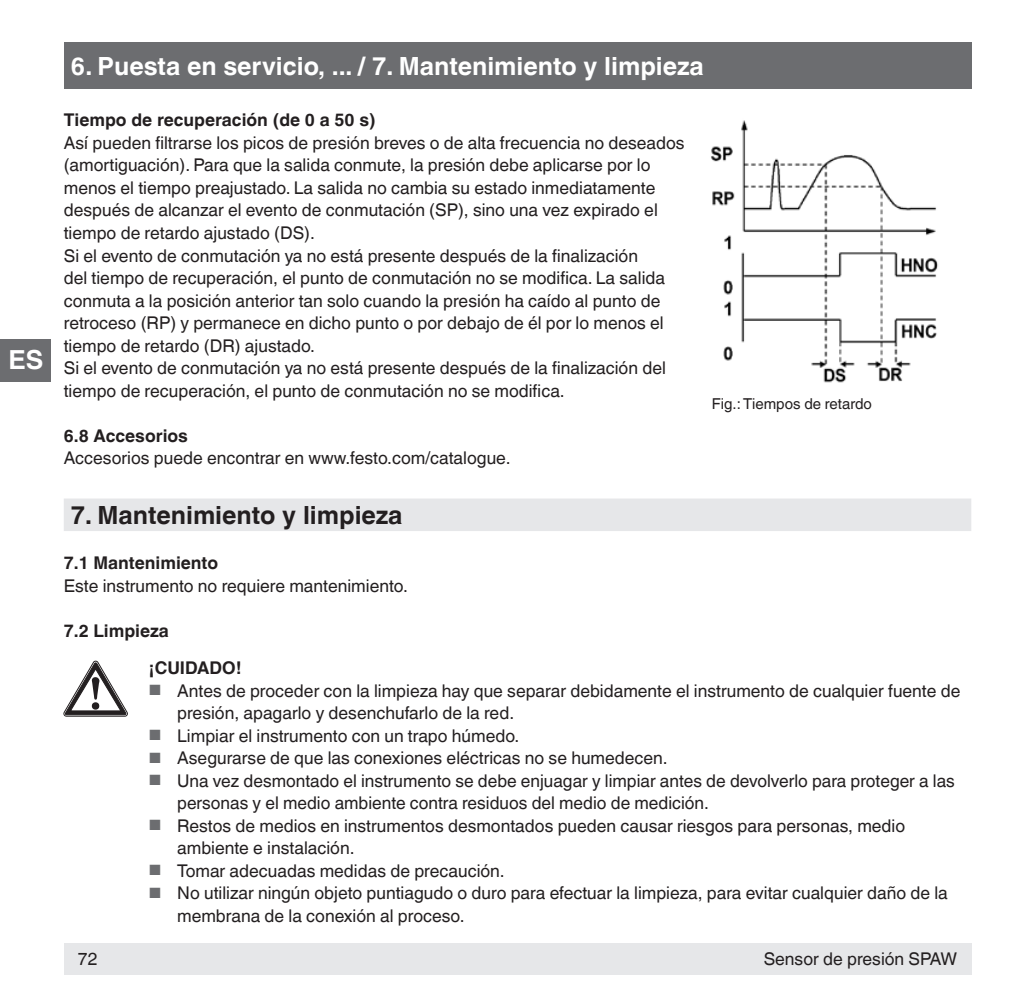
<style>
.page{position:relative;width:1021px;height:1007px;background:#fff}
.page>*{position:absolute;margin:0;border:0;box-sizing:border-box;transform-origin:0 0}
.t1{font:700 26.25px "Helvetica World";color:#fff}
.t2{font:700 25px "Helvetica World";color:#fff}
.t3{font:700 25px "Helvetica World";color:#231f20}
.t4{font:17.5px/22.5px "Helvetica World";color:#231f20}
.t5{font:700 17.5px/37.5px "Helvetica World";color:#231f20}
.t6{font:15px "Helvetica World";color:#231f20}
.s1{font-size:14.75px;color:#6c6d70}
</style>
<div class="page">
<div style="left:64px;top:942px;width:907px;height:32px;background:#e6e7e9"></div>
<div style="left:64px;top:42px;width:907px;height:47px;background:#6c6d70"></div>
<div style="left:0;top:338px;width:50px;height:43px;background:#6c6d70"></div>
<div style="left:64px;top:498px;width:907px;height:33px;background:#e6e7e9"></div>
<svg style="left:64px;top:661px;width:63px;height:55px"></svg>
<img style="left:711px;top:120px;width:227px;height:263px">
<h1 class="t1" style="left:8px;top:345px;width:36px">ES</h1>
<h2 class="t2" style="left:71px;top:51px;width:634px">6. Puesta en servicio, ... / 7. Mantenimiento y limpieza</h2>
<p class="t5" style="left:64px;top:102px;width:313px">Tiempo de recuperación (de 0 a 50 s)</p>
<p class="t4" style="left:64px;top:132px;width:622px">Así pueden filtrarse los picos de presión breves o de alta frecuencia no deseados (amortiguación). Para que la salida conmute, la presión debe aplicarse por lo menos el tiempo preajustado. La salida no cambia su estado inmediatamente después de alcanzar el evento de conmutación (SP), sino una vez expirado el tiempo de retardo ajustado (DS).<br>Si el evento de conmutación ya no está presente después de la finalización<br>del tiempo de recuperación, el punto de conmutación no se modifica. La salida conmuta a la posición anterior tan solo cuando la presión ha caído al punto de retroceso (RP) y permanece en dicho punto o por debajo de él por lo menos el tiempo de retardo (DR) ajustado.<br>Si el evento de conmutación ya no está presente después de la finalización del tiempo de recuperación, el punto de conmutación no se modifica.</p>
<p class="t5" style="left:64px;top:417px;width:126px">6.8 Accesorios</p>
<p class="t4" style="left:64px;top:447px;width:448px">Accesorios puede encontrar en www.festo.com/catalogue.</p>
<p class="t6" style="left:712px;top:394px;width:161px">Fig.: Tiempos de retardo</p>
<h2 class="t3" style="left:71px;top:500px;width:333px">7. Mantenimiento y limpieza</h2>
<p class="t5" style="left:64px;top:544px;width:156px">7.1 Mantenimiento</p>
<p class="t4" style="left:64px;top:574px;width:345px">Este instrumento no requiere mantenimiento.</p>
<p class="t5" style="left:149px;top:611px;width:94px;text-indent:-85px">7.2 Limpieza ¡CUIDADO!</p>
<p class="t4" style="left:177px;top:679px;width:784px;text-indent:-28px"><span class="s1">■</span> Antes de proceder con la limpieza hay que separar debidamente el instrumento de cualquier fuente de presión, apagarlo y desenchufarlo de la red.</p>
<p class="t4" style="left:149px;top:724px;width:372px"><span class="s1">■</span> Limpiar el instrumento con un trapo húmedo.</p>
<p class="t4" style="left:149px;top:746px;width:520px"><span class="s1">■</span> Asegurarse de que las conexiones eléctricas no se humedecen.</p>
<p class="t4" style="left:177px;top:769px;width:779px;text-indent:-28px"><span class="s1">■</span> Una vez desmontado el instrumento se debe enjuagar y limpiar antes de devolverlo para proteger a las personas y el medio ambiente contra residuos del medio de medición.</p>
<p class="t4" style="left:177px;top:814px;width:729px;text-indent:-28px"><span class="s1">■</span> Restos de medios en instrumentos desmontados pueden causar riesgos para personas, medio ambiente e instalación.</p>
<p class="t4" style="left:149px;top:859px;width:357px"><span class="s1">■</span> Tomar adecuadas medidas de precaución.</p>
<p class="t4" style="left:177px;top:881px;width:772px;text-indent:-28px"><span class="s1">■</span> No utilizar ningún objeto puntiagudo o duro para efectuar la limpieza, para evitar cualquier daño de la membrana de la conexión al proceso.</p>
<p class="t4" style="left:78px;top:947px;width:21px">72</p>
<p class="t4" style="left:763px;top:947px;width:195px">Sensor de presión SPAW</p>
</div>
